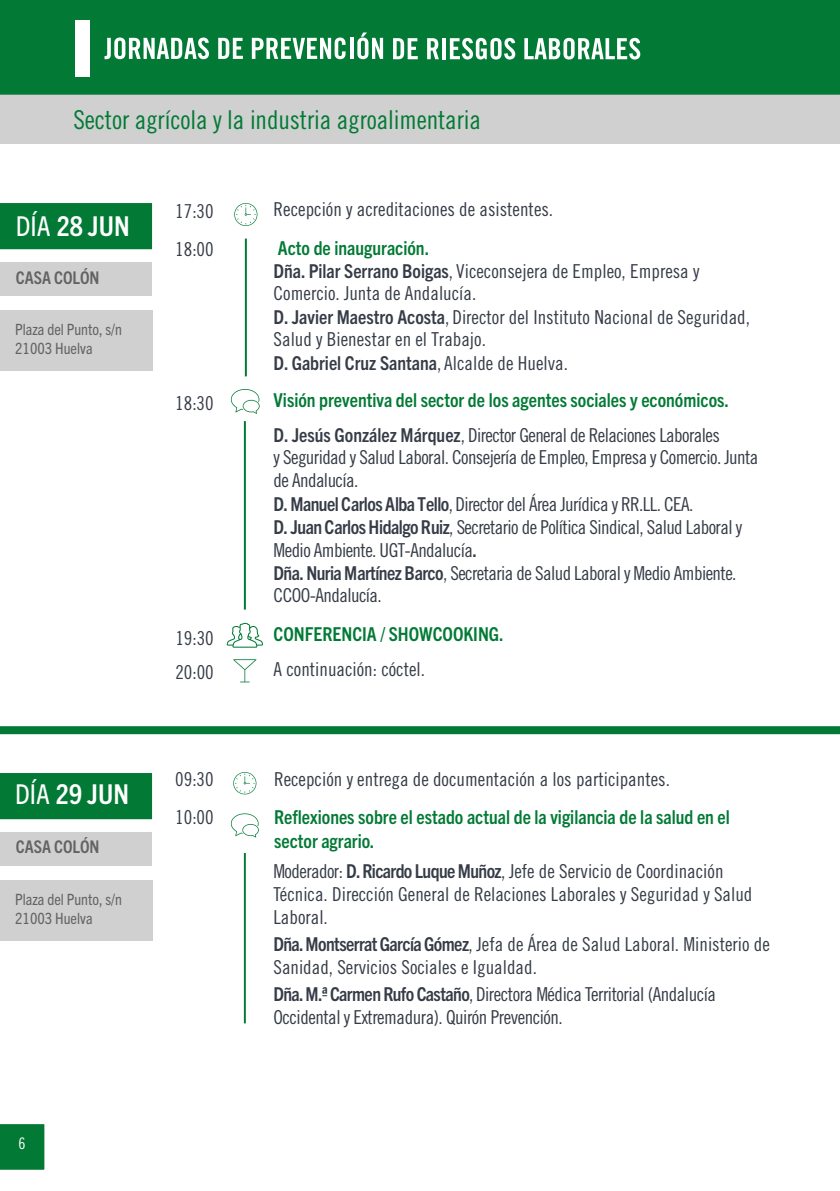
<style>
.page{position:relative;width:840px;height:1191px;background:#fff}
.page>*{position:absolute;margin:0;border:0;box-sizing:border-box;transform-origin:0 0}
.t1{font:700 condensed 27.4px "Trade Gothic Next LT Pro";color:#fff}
.t2{font:26px "Trade Gothic LT Std Cn 18";letter-spacing:-.005em;color:#027a35}
.t3{font:19.2px/23px "Trade Gothic LT Std Cn 18";color:#363c47}
.t4{font:19.2px/22.8px "Trade Gothic LT Std Cn 18";letter-spacing:-.03em;color:#363c47}
.t5{font:700 condensed 19.2px/37.4px "Trade Gothic Next LT Pro";color:#027a35}
.t6{font:19.2px/23px "Trade Gothic LT Std Cn 18";letter-spacing:-.025em;color:#363c47}
.t7{font:700 condensed 17.4px "Trade Gothic Next LT Pro";color:#646363}
.t8{font:16px "Trade Gothic LT Std Cn 18";color:#fff}
.t9{font:condensed 15.6px/18.6px "Trade Gothic Next LT Pro";color:#646363}
.s1{font-weight:400}
.s2{font-family:"Trade Gothic Next LT Pro";font-weight:700;font-stretch:condensed}
.s3{color:#363c47}
.s4{font-family:"Trade Gothic LT Std Cn 18";font-weight:400;font-stretch:normal;color:#363c47}
</style>
<div class="page">
<div style="left:0;top:94px;width:839px;height:50px;background:#d0d0d0"></div>
<div style="left:0;top:0;width:839px;height:95px;background:#027a35"></div>
<div style="left:0;top:262px;width:151px;height:34px;background:#d0d0d0"></div>
<div style="left:0;top:203px;width:152px;height:46px;background:#027a35"></div>
<div style="left:0;top:310px;width:152px;height:61px;background:#d0d0d0"></div>
<hr style="left:245px;top:239px;width:2px;height:137px;background:#027a35">
<hr style="left:244px;top:421px;width:2px;height:188px;background:#027a35">
<svg style="left:234px;top:203px;width:23px;height:23px"></svg>
<svg style="left:233px;top:659px;width:23px;height:23px"></svg>
<svg style="left:231px;top:389px;width:28px;height:25px"></svg>
<svg style="left:226px;top:623px;width:37px;height:24px"></svg>
<div style="left:0;top:832px;width:151px;height:33px;background:#d0d0d0"></div>
<div style="left:0;top:773px;width:152px;height:46px;background:#027a35"></div>
<div style="left:0;top:880px;width:152px;height:60px;background:#d0d0d0"></div>
<hr style="left:244px;top:853px;width:2px;height:170px;background:#027a35">
<svg style="left:233px;top:772px;width:23px;height:22px"></svg>
<svg style="left:231px;top:813px;width:28px;height:24px"></svg>
<div style="left:0;top:726px;width:839px;height:8px;background:#027a35"></div>
<div style="left:0;top:1124px;width:45px;height:46px;background:#027a35"></div>
<svg style="left:104px;top:38px;width:105px;height:21px"></svg>
<svg style="left:218px;top:38px;width:25px;height:21px"></svg>
<svg style="left:252px;top:38px;width:93px;height:21px"></svg>
<svg style="left:349px;top:38px;width:4px;height:21px"></svg>
<svg style="left:357px;top:33px;width:26px;height:26px"></svg>
<svg style="left:393px;top:38px;width:24px;height:21px"></svg>
<svg style="left:427px;top:38px;width:11px;height:21px"></svg>
<hr style="left:442px;top:38px;width:3px;height:21px;background:#fff">
<svg style="left:449px;top:38px;width:66px;height:22px"></svg>
<svg style="left:524px;top:38px;width:116px;height:22px"></svg>
<div style="left:75px;top:21px;width:14px;height:56px;background:#fff"></div>
<h2 class="t2" style="left:73px;top:104px;width:409px">Sector agrícola y la industria agroalimentaria</h2>
<h1 class="t1" style="left:16px;top:207px;width:115px"><span class="s1">DÍA</span> 28 JUN</h1>
<p class="t3" style="left:175px;top:191px;width:40px;line-height:38.6px">17:30<br>18:00</p>
<p class="t7" style="left:16px;top:265px;width:85px">CASA COLÓN</p>
<p class="t9" style="left:15px;top:319px;width:108px">Plaza del Punto, s/n<br>21003 Huelva</p>
<p class="t3" style="left:175px;top:392px;width:40px">18:30</p>
<p class="t3" style="left:175px;top:620px;width:40px;line-height:34.6px">19:30<br>20:00</p>
<p class="t3" style="left:273px;top:198px;width:281px">Recepción y acreditaciones de asistentes.</p>
<p class="t5" style="left:278px;top:228px;width:153px">Acto de inauguración.</p>
<p class="t3" style="left:273px;top:260px;width:427px;line-height:22px"><span class="s2">Dña. Pilar Serrano Boigas</span>, Viceconsejera de Empleo, Empresa y<br>Comercio. Junta de Andalucía.</p>
<p class="t3" style="left:273px;top:306px;width:477px;line-height:22px"><span class="s2">D. Javier Maestro Acosta</span>, Director del Instituto Nacional de Seguridad,<br>Salud y Bienestar en el Trabajo.</p>
<p class="t5" style="left:273px;top:343px;width:456px"><span class="s3">D. Gabriel Cruz Santana</span><span class="s4">, Alcalde de Huelva.<br></span>Visión preventiva del sector de los agentes sociales y económicos.</p>
<p class="t4" style="left:273px;top:424px;width:486px"><span class="s2">D. Jesús González Márquez</span>, Director General de Relaciones Laborales<br>y Seguridad y Salud Laboral. Consejería de Empleo, Empresa y Comercio. Junta de Andalucía.<br><span class="s2">D. Manuel Carlos Alba Tello</span>, Director del Área Jurídica y RR.LL. CEA.<br><span class="s2">D. Juan Carlos Hidalgo Ruiz</span>, Secretario de Política Sindical, Salud Laboral y Medio Ambiente. UGT-Andalucía<span class="s2">.<br>Dña. Nuria Martínez Barco</span>, Secretaria de Salud Laboral y Medio Ambiente.<br>CCOO-Andalucía.</p>
<p class="t5" style="left:273px;top:614px;width:231px">CONFERENCIA / SHOWCOOKING.</p>
<p class="t3" style="left:273px;top:657px;width:153px">A continuación: cóctel.</p>
<h1 class="t1" style="left:15px;top:775px;width:115px"><span class="s1">DÍA</span> 29 JUN</h1>
<p class="t7" style="left:16px;top:835px;width:85px">CASA COLÓN</p>
<p class="t9" style="left:15px;top:889px;width:108px">Plaza del Punto, s/n<br>21003 Huelva</p>
<p class="t8" style="left:18px;top:1133px;width:9px">6</p>
<p class="t3" style="left:175px;top:767px;width:40px">09:30</p>
<p class="t3" style="left:274px;top:767px;width:397px">Recepción y entrega de documentación a los participantes.</p>
<p class="t3" style="left:175px;top:806px;width:40px">10:00</p>
<p class="t5" style="left:274px;top:805px;width:457px;line-height:23px">Reflexiones sobre el estado actual de la vigilancia de la salud en el sector agrario.</p>
<p class="t3" style="left:273px;top:859px;width:480px">Moderador: <span class="s2">D. Ricardo Luque Muñoz</span>, Jefe de Servicio de Coordinación<br>Técnica. Dirección General de Relaciones Laborales y Seguridad y Salud<br>Laboral.</p>
<p class="t3" style="left:273px;top:932px;width:497px"><span class="s2">Dña. Montserrat García Gómez</span>, Jefa de Área de Salud Laboral. Ministerio de<br>Sanidad, Servicios Sociales e Igualdad.</p>
<p class="t6" style="left:273px;top:982px;width:444px"><span class="s2">Dña. M.ª Carmen Rufo Castaño</span>, Directora Médica Territorial (Andalucía<br>Occidental y Extremadura). Quirón Prevención.</p>
</div>
